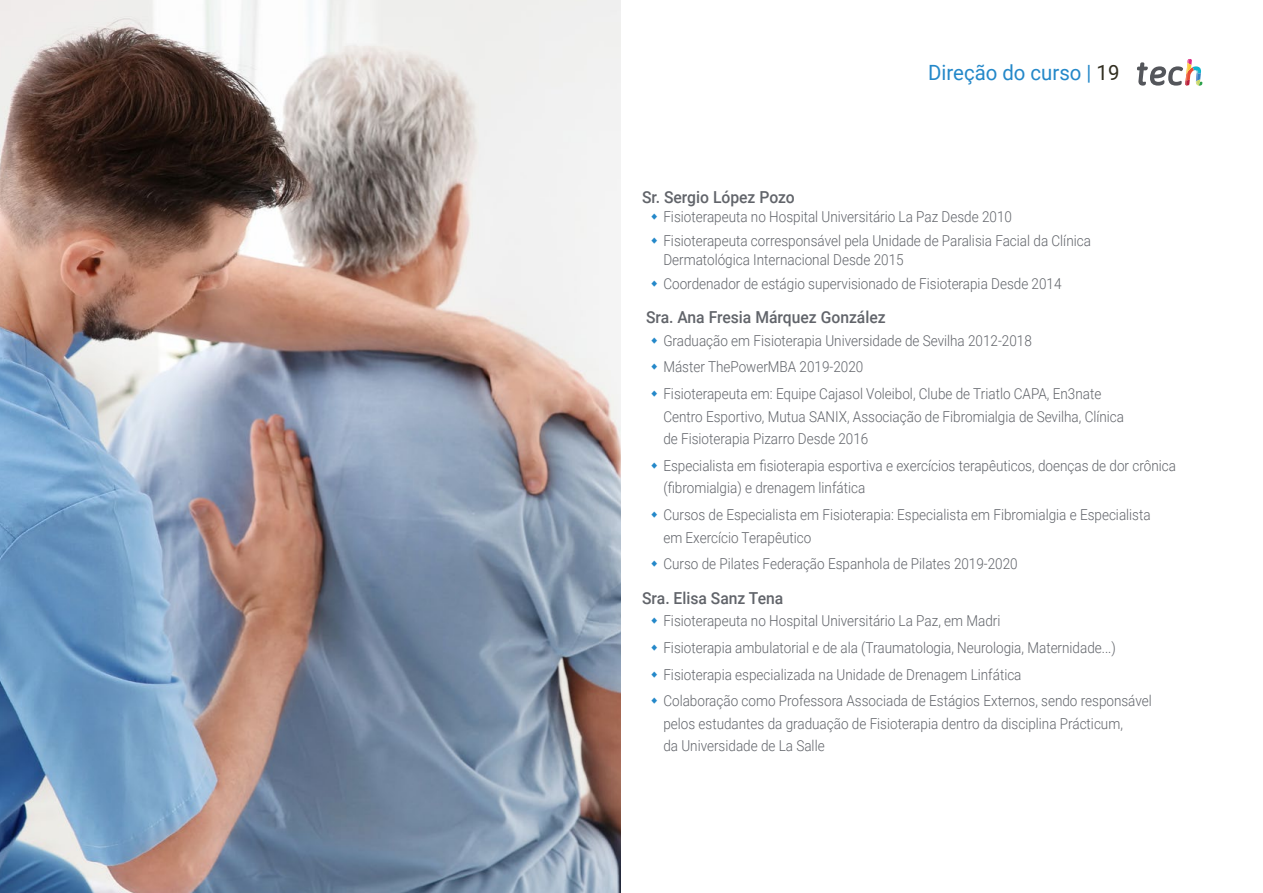
<style>
.page{position:relative;width:1263px;height:893px;background:#fff}
.page>*{position:absolute;margin:0;border:0;box-sizing:border-box;transform-origin:0 0}
.t1{font:21px "Roboto";color:#2488c9}
.t2{font:500 16.5px "Roboto";color:#61646a;scale:.95 1}
.t3{font:300 15px/26.7px "Roboto";color:#61646a;scale:.9 1}
.s1{color:#312e20}
</style>
<div class="page">
<img style="left:0;top:0;width:621px;height:893px">
<svg style="left:1137px;top:59px;width:65px;height:27px"></svg>
<h1 class="t1" style="left:928px;top:57px;width:193px">Direção do curso | <span class="s1">19</span></h1>
<p class="t2" style="left:642px;top:185px;width:162px">Sr. Sergio López Pozo</p>
<p class="t3" style="left:663px;top:204px;width:477px;line-height:23.7px">Fisioterapeuta no Hospital Universitário La Paz Desde 2010<br>Fisioterapeuta corresponsável pela Unidade de Paralisia Facial da Clínica</p>
<p class="t3" style="left:663px;top:248px;width:444px;line-height:23.7px">Dermatológica Internacional Desde 2015<br>Coordenador de estágio supervisionado de Fisioterapia Desde 2014</p>
<p class="t2" style="left:646px;top:306px;width:254px">Sra. Ana Fresia Márquez González</p>
<p class="t3" style="left:663px;top:326px;width:488px">Graduação em Fisioterapia Universidade de Sevilha 2012-2018<br>Máster ThePowerMBA 2019-2020<br>Fisioterapeuta em: Equipe Cajasol Voleibol, Clube de Triatlo CAPA, En3nate</p>
<p class="t3" style="left:663px;top:405px;width:513px;line-height:22.5px">Centro Esportivo, Mutua SANIX, Associação de Fibromialgia de Sevilha, Clínica de Fisioterapia Pizarro Desde 2016</p>
<p class="t3" style="left:663px;top:454px;width:571px;line-height:22.5px">Especialista em fisioterapia esportiva e exercícios terapêuticos, doenças de dor crônica (fibromialgia) e drenagem linfática</p>
<p class="t3" style="left:663px;top:503px;width:543px;line-height:22.5px">Cursos de Especialista em Fisioterapia: Especialista em Fibromialgia e Especialista em Exercício Terapêutico</p>
<p class="t3" style="left:663px;top:550px;width:395px">Curso de Pilates Federação Espanhola de Pilates 2019-2020</p>
<p class="t2" style="left:642px;top:586px;width:150px">Sra. Elisa Sanz Tena</p>
<p class="t3" style="left:663px;top:607px;width:544px">Fisioterapeuta no Hospital Universitário La Paz, em Madri<br>Fisioterapia ambulatorial e de ala (Traumatologia, Neurologia, Maternidade...)<br>Fisioterapia especializada na Unidade de Drenagem Linfática<br>Colaboração como Professora Associada de Estágios Externos, sendo responsável</p>
<p class="t3" style="left:663px;top:712px;width:512px;line-height:22.5px">pelos estudantes da graduação de Fisioterapia dentro da disciplina Prácticum, da Universidade de La Salle</p>
</div>
